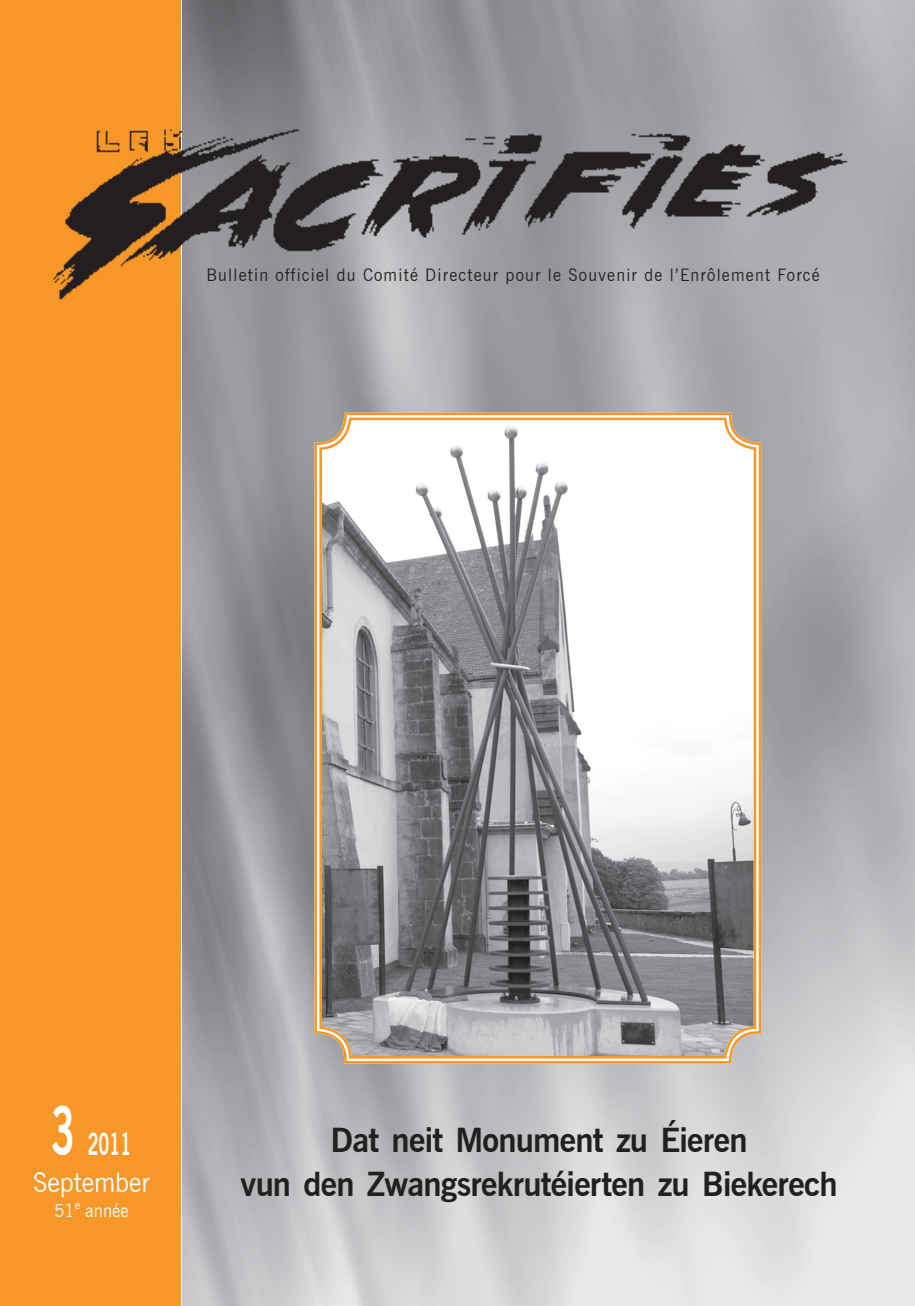
<style>
.page{position:relative;width:915px;height:1306px;background:#fff}
.page>*{position:absolute;margin:0;border:0;box-sizing:border-box;transform-origin:0 0}
.t1{font:700 33px/43.5px "News Gothic BT";letter-spacing:-.02em;color:#231f20;text-align:center}
.t2{font:700 30px "News Gothic BT";color:#fff;scale:.6 1}
.t3{font:27px "News Gothic BT";color:#fff;scale:.95 1}
.t4{font:18px "News Gothic BT";color:#fff;scale:.95 1}
.t5{font:17.25px "News Gothic BT";letter-spacing:.075em;color:#231f20;scale:.95 1}
.t6{font:11.7px "News Gothic BT";color:#fff;scale:.95 1}
.s1{font-size:66px}
</style>
<div class="page">
<div style="left:0;top:0;width:181px;height:1305px;background:#f79727"></div>
<img style="left:183px;top:0;width:731px;height:1305px">
<img style="left:53px;top:105px;width:811px;height:210px">
<svg style="left:313px;top:411px;width:449px;height:653px"></svg>
<div style="left:319px;top:417px;width:437px;height:641px;border:2px solid #f79727;border-radius:30px"></div>
<p class="t5" style="left:206px;top:264px;width:647px">Bulletin officiel du Comité Directeur pour le Souvenir de l’Enrôlement Forcé</p>
<h2 class="t2" style="left:52px;top:1125px;width:134px"><span class="s1">3</span> 2011</h2>
<h3 class="t3" style="left:33px;top:1166px;width:124px">September</h3>
<p class="t4" style="left:54px;top:1200px;width:23px">51</p>
<p class="t6" style="left:75px;top:1197px;width:7px">e</p>
<p class="t4" style="left:85px;top:1200px;width:47px">année</p>
<h1 class="t1" style="left:240px;top:1118px;width:598px">Dat neit Monument zu Éieren<br>vun den Zwangsrekrutéierten zu Biekerech</h1>
</div>
